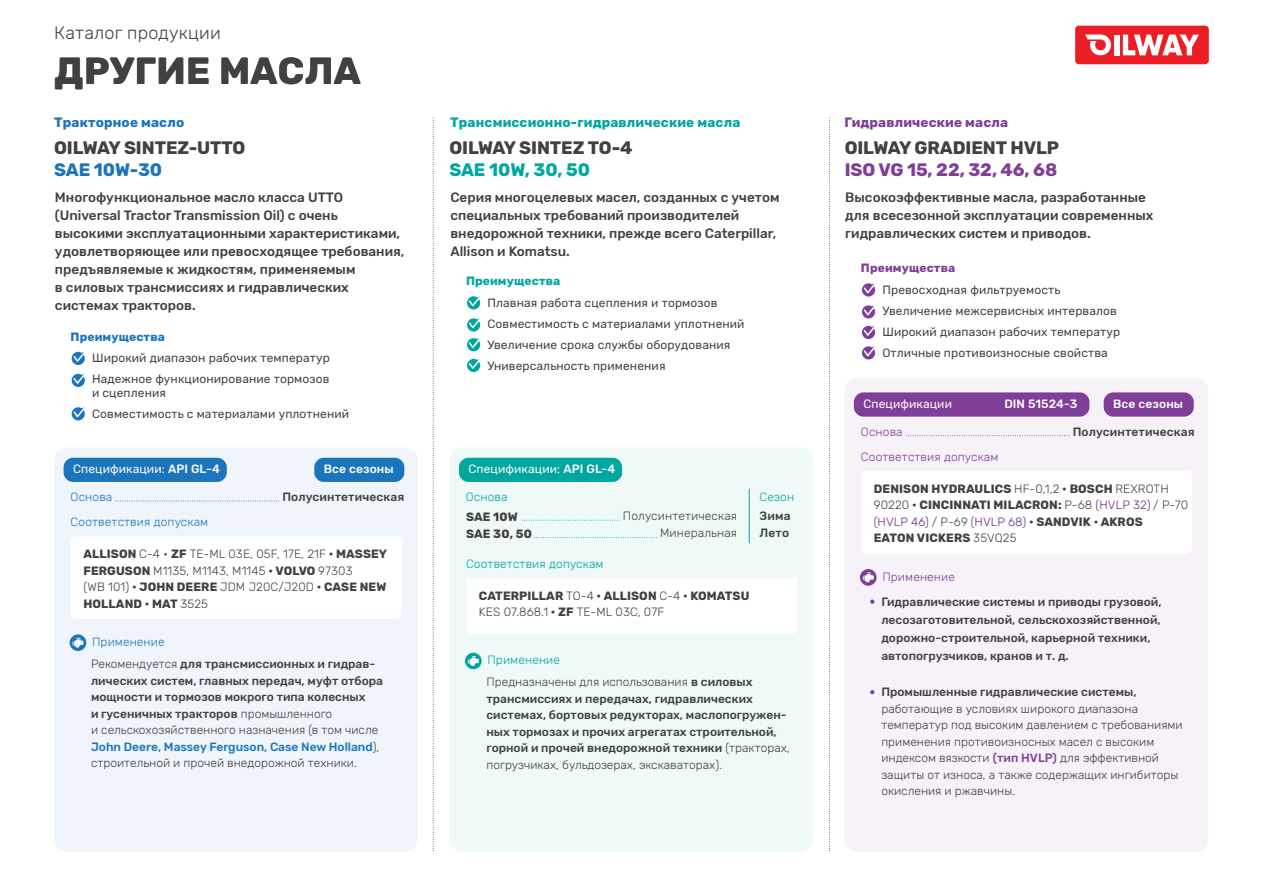
<style>
.page{position:relative;width:1263px;height:893px;background:#fff}
.page>*{position:absolute;margin:0;border:0;box-sizing:border-box;transform-origin:0 0}
.t1{font:700 37.5px "Rubik";letter-spacing:.01em;color:#414042}
.t2{font:700 18px "Rubik";letter-spacing:-.005em;color:#414042}
.t3{font:700 18px "Rubik";letter-spacing:-.005em;color:#7f3f98}
.t4{font:300 18px "Rubik";letter-spacing:.01em;color:#414042}
.t5{font:700 18px "Rubik";letter-spacing:-.005em;color:#00a79e}
.t6{font:700 18px "Rubik";letter-spacing:-.005em;color:#1c75bc}
.t7{font:500 13.5px/18px "Rubik";color:#414042}
.t8{font:700 13.5px "Rubik";letter-spacing:.01em;color:#00a79e}
.t9{font:700 13.5px "Rubik";letter-spacing:.01em;color:#7f3f98}
.t10{font:700 13.5px "Rubik";letter-spacing:.01em;color:#1c75bc}
.t11{font:500 12px/16.5px "Rubik";color:#414042}
.t12{font:300 12px/16.5px "Rubik";color:#414042}
.t13{font:12px/21px "Rubik";letter-spacing:.01em;color:#414042}
.t14{font:700 12px/16.5px "Rubik";letter-spacing:.01em;color:#414042}
.t15{font:12px "Rubik";letter-spacing:.01em;color:#fff}
.t16{font:300 12px "Rubik";letter-spacing:.01em;color:#00a79e}
.t17{font:300 12px "Rubik";letter-spacing:.01em;color:#1c75bc}
.t18{font:300 12px "Rubik";letter-spacing:.01em;color:#7f3f98}
.t19{font:500 12px "Rubik";letter-spacing:.01em;color:#fff}
.t20{font:700 12px "Rubik";letter-spacing:.01em;color:#1c75bc}
.t21{font:700 12px "Rubik";letter-spacing:.01em;color:#00a79e}
.t22{font:700 12px "Rubik";letter-spacing:.01em;color:#7f3f98}
.s1{font-weight:500}
.s2{font-weight:700}
.s3{font-weight:300}
.s4{color:#1c75bc}
.s5{font-weight:300;color:#662d91}
.s6{font-weight:500;color:#7f3f98}
</style>
<div class="page">
<div style="left:1075px;top:26px;width:134px;height:38px;background:#ed1d24;border-radius:4px"></div>
<svg style="left:1085px;top:35px;width:26px;height:20px"></svg>
<div style="left:1114px;top:35px;width:5px;height:20px;background:#fff"></div>
<svg style="left:1123px;top:35px;width:76px;height:20px"></svg>
<svg style="left:433px;top:118px;width:1px;height:733px"></svg>
<svg style="left:829px;top:118px;width:1px;height:733px"></svg>
<div style="left:54px;top:447px;width:364px;height:405px;background:#eff5fa;border-radius:13px"></div>
<div style="left:71px;top:537px;width:331px;height:82px;background:#fff"></div>
<svg style="left:72px;top:351px;width:13px;height:13px"></svg>
<svg style="left:72px;top:373px;width:13px;height:13px"></svg>
<svg style="left:72px;top:406px;width:13px;height:13px"></svg>
<svg style="left:70px;top:634px;width:16px;height:17px"></svg>
<svg style="left:73px;top:638px;width:10px;height:10px"></svg>
<svg style="left:116px;top:501px;width:164px;height:1px"></svg>
<div style="left:64px;top:458px;width:163px;height:24px;background:#1c75bc;border-radius:10px"></div>
<div style="left:314px;top:458px;width:90px;height:24px;background:#1c75bc;border-radius:10px"></div>
<div style="left:449px;top:447px;width:364px;height:405px;background:#eef9f8;border-radius:13px"></div>
<div style="left:466px;top:578px;width:331px;height:56px;background:#fff"></div>
<div style="left:467px;top:296px;width:13px;height:13px;background:#00a79e;border-radius:50%"></div>
<svg style="left:467px;top:296px;width:14px;height:12px"></svg>
<svg style="left:467px;top:318px;width:14px;height:32px"></svg>
<svg style="left:467px;top:358px;width:14px;height:13px"></svg>
<svg style="left:465px;top:653px;width:17px;height:16px"></svg>
<svg style="left:468px;top:656px;width:11px;height:10px"></svg>
<div style="left:459px;top:458px;width:163px;height:24px;background:#00a79e;border-radius:10px"></div>
<svg style="left:522px;top:520px;width:98px;height:1px"></svg>
<svg style="left:534px;top:537px;width:123px;height:1px"></svg>
<hr style="left:749px;top:489px;width:1px;height:54px;background:#00a79e">
<div style="left:844px;top:378px;width:364px;height:474px;background:#f6f2f8;border-radius:13px"></div>
<div style="left:861px;top:471px;width:331px;height:82px;background:#fff"></div>
<svg style="left:862px;top:283px;width:13px;height:14px"></svg>
<svg style="left:862px;top:283px;width:14px;height:12px"></svg>
<svg style="left:862px;top:305px;width:13px;height:14px"></svg>
<svg style="left:862px;top:305px;width:14px;height:12px"></svg>
<div style="left:862px;top:346px;width:13px;height:13px;background:#7f3f98;border-radius:50%"></div>
<svg style="left:862px;top:325px;width:14px;height:33px"></svg>
<svg style="left:860px;top:569px;width:16px;height:17px"></svg>
<svg style="left:863px;top:572px;width:11px;height:10px"></svg>
<svg style="left:906px;top:435px;width:164px;height:1px"></svg>
<div style="left:854px;top:392px;width:235px;height:25px;background:#7f3f98;border-radius:10px"></div>
<div style="left:1104px;top:392px;width:90px;height:25px;background:#7f3f98;border-radius:10px"></div>
<svg style="left:870px;top:600px;width:4px;height:4px"></svg>
<svg style="left:870px;top:690px;width:4px;height:4px"></svg>
<h2 class="t4" style="left:54px;top:22px;width:168px">Каталог продукции</h2>
<h1 class="t1" style="left:54px;top:49px;width:308px">ДРУГИЕ МАСЛА</h1>
<p class="t10" style="left:54px;top:115px;width:132px">Тракторное масло</p>
<h2 class="t2" style="left:54px;top:137px;width:193px">OILWAY SINTEZ-UTTO</h2>
<h2 class="t6" style="left:54px;top:159px;width:110px">SAE 10W-30</h2>
<p class="t7" style="left:55px;top:188px;width:351px">Многофункциональное масло класса UTTO (Universal Tractor Transmission Oil) с очень высокими эксплуатационными характеристиками, удовлетворяющее или превосходящее требования, предъявляемые к жидкостям, применяемым<br>в силовых трансмиссиях и гидравлических системах тракторов.</p>
<p class="t20" style="left:71px;top:329px;width:96px">Преимущества</p>
<p class="t13" style="left:92px;top:348px;width:239px">Широкий диапазон рабочих температур<br>Надежное функционирование тормозов</p>
<p class="t13" style="left:92px;top:383px;width:259px">и сцепления<br>Совместимость с материалами уплотнений</p>
<p class="t15" style="left:73px;top:462px;width:148px">Спецификации: <span class="s1">API GL-4</span></p>
<p class="t19" style="left:324px;top:462px;width:71px">Все сезоны</p>
<p class="t17" style="left:71px;top:490px;width:43px">Основа</p>
<p class="t11" style="left:282px;top:489px;width:123px">Полусинтетическая</p>
<p class="t17" style="left:71px;top:515px;width:139px">Соответствия допускам</p>
<p class="t12" style="left:83px;top:546px;width:305px"><span class="s2">ALLISON</span> C-4 • <span class="s2">ZF</span> TE-ML 03E, 05F, 17E, 21F <span class="s2">• MASSEY FERGUSON</span> M1135, M1143, M1145 <span class="s2">• VOLVO</span> 97303<br>(WB 101) <span class="s2">• JOHN DEERE</span> JDM J20C/J20D <span class="s2">• CASE NEW HOLLAND • MAT</span> 3525</p>
<p class="t17" style="left:92px;top:635px;width:74px">Применение</p>
<p class="t11" style="left:91px;top:656px;width:294px"><span class="s3">Рекомендуется</span> для трансмиссионных и гидрав&shy;лических систем, главных передач, муфт отбора мощности и тормозов мокрого типа колесных<br>и гусеничных тракторов <span class="s3">промышленного<br>и сельскохозяйственного назначения (в том числе </span><span class="s4">John Deere, Massey Ferguson, Case New Holland</span><span class="s3">), строительной и прочей внедорожной техники.</span></p>
<p class="t8" style="left:450px;top:115px;width:292px">Трансмиссионно-гидравлические масла</p>
<h2 class="t2" style="left:449px;top:137px;width:185px">OILWAY SINTEZ TO-4</h2>
<h2 class="t5" style="left:449px;top:159px;width:142px">SAE 10W, 30, 50</h2>
<p class="t7" style="left:450px;top:188px;width:331px">Серия многоцелевых масел, созданных с учетом специальных требований производителей внедорожной техники, прежде всего Caterpillar, Allison и Komatsu.</p>
<p class="t21" style="left:466px;top:274px;width:96px">Преимущества</p>
<p class="t13" style="left:487px;top:293px;width:259px">Плавная работа сцепления и тормозов Совместимость с материалами уплотнений Увеличение срока службы оборудования Универсальность применения</p>
<p class="t15" style="left:468px;top:462px;width:148px">Спецификации: <span class="s1">API GL-4</span></p>
<p class="t16" style="left:466px;top:490px;width:43px">Основа</p>
<p class="t16" style="left:760px;top:490px;width:36px">Сезон</p>
<p class="t11" style="left:760px;top:507px;width:32px;line-height:17.4px">Зима<br>Лето</p>
<p class="t12" style="left:623px;top:507px;width:116px;line-height:17.4px;text-align:right">Полусинтетическая<br>Минеральная</p>
<p class="t14" style="left:466px;top:508px;width:67px;line-height:17.4px">SAE 10W<br>SAE 30, 50</p>
<p class="t16" style="left:466px;top:557px;width:139px">Соответствия допускам</p>
<p class="t14" style="left:479px;top:588px;width:272px">CATERPILLAR <span class="s3">TO-4</span> • ALLISON <span class="s3">C-4</span> • KOMATSU<br><span class="s3">KES 07.868.1</span> • ZF <span class="s3">TE-ML 03C, 07F</span></p>
<p class="t16" style="left:487px;top:654px;width:74px">Применение</p>
<p class="t11" style="left:486px;top:674px;width:305px"><span class="s3">Предназначены для использования</span> в силовых трансмиссиях и передачах, гидравлических системах, бортовых редукторах, маслопогружен&shy;ных тормозах и прочих агрегатах строительной, горной и прочей внедорожной техники <span class="s3">(тракторах, погрузчиках, бульдозерах, экскаваторах).</span></p>
<p class="t9" style="left:844px;top:115px;width:165px">Гидравлические масла</p>
<h2 class="t2" style="left:845px;top:137px;width:216px">OILWAY GRADIENT HVLP</h2>
<h2 class="t3" style="left:845px;top:159px;width:214px">ISO VG 15, 22, 32, 46, 68</h2>
<p class="t7" style="left:845px;top:188px;width:310px">Высокоэффективные масла, разработанные для всесезонной эксплуатации современных гидравлических систем и приводов.</p>
<p class="t22" style="left:861px;top:261px;width:96px">Преимущества</p>
<p class="t13" style="left:882px;top:280px;width:239px">Превосходная фильтруемость Увеличение межсервисных интервалов Широкий диапазон рабочих температур Отличные противоизносные свойства</p>
<p class="t15" style="left:863px;top:397px;width:90px">Спецификации</p>
<p class="t19" style="left:1004px;top:397px;width:75px">DIN 51524-3</p>
<p class="t19" style="left:1113px;top:397px;width:71px">Все сезоны</p>
<p class="t18" style="left:861px;top:425px;width:43px">Основа</p>
<p class="t11" style="left:1073px;top:424px;width:123px">Полусинтетическая</p>
<p class="t18" style="left:861px;top:450px;width:139px">Соответствия допускам</p>
<p class="t14" style="left:874px;top:481px;width:316px">DENISON HYDRAULICS <span class="s3">HF-0,1,2</span> • BOSCH <span class="s3">REXROTH 90220</span> • CINCINNATI MILACRON: <span class="s3">P-68</span> <span class="s5">(HVLP 32)</span> <span class="s3">/ P-70 </span><span class="s5">(HVLP 46)</span> <span class="s3">/ P-69</span> <span class="s5">(HVLP 68)</span> • SANDVIK • AKROS<br>EATON VICKERS <span class="s3">35VQ25</span></p>
<p class="t18" style="left:882px;top:570px;width:74px">Применение</p>
<p class="t11" style="left:881px;top:593px;width:282px;line-height:18px">Гидравлические системы и приводы грузовой, лесозаготовительной, сельскохозяйственной, дорожно-строительной, карьерной техники, автопогрузчиков, кранов и т. д.</p>
<p class="t11" style="left:881px;top:684px;width:257px">Промышленные гидравлические системы,</p>
<p class="t12" style="left:881px;top:701px;width:303px">работающие в условиях широкого диапазона температур под высоким давлением с требованиями применения противоизносных масел с высоким индексом вязкости <span class="s6">(тип HVLP)</span> для эффективной защиты от износа, а также содержащих ингибиторы окисления и ржавчины.</p>
</div>
